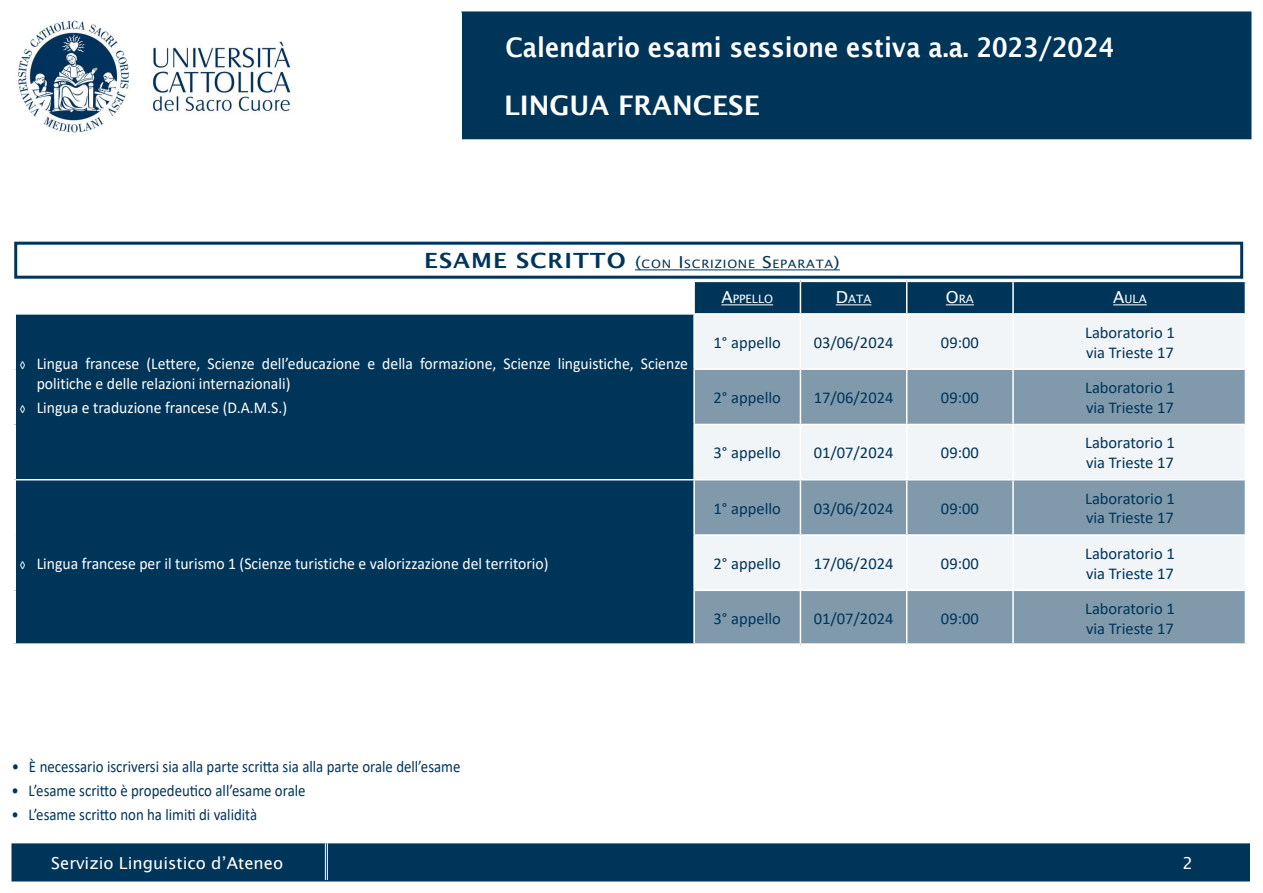
<style>
.page{position:relative;width:1263px;height:893px;background:#fff}
.page>*{position:absolute;margin:0;border:0;box-sizing:border-box;transform-origin:0 0}
.Titoletti_semplici{font:600 27px "Lucida Sans";color:#fff;scale:.9 1}
.Titoletti_semplici-2{font:600 27px "Lucida Sans";color:#fff}
.t1{font:16.5px "Calibri";color:#00355a}
.t2{font:16.5px/19.8px "Calibri";color:#fff;scale:.95 1}
.t3{font:16.5px "Calibri";color:#00355a;scale:.9 1}
.t4{font:16.5px "Lucida Sans";color:#fff}
.Titoletti_Esame{font:11.55px "Lucida Sans";letter-spacing:.055em;color:#00355a;scale:1.1 1}
.t5{font:11.55px "Lucida Sans";color:#fff}
.s1{font-weight:600;font-size:21px}
.s2{font-size:16.5px}
.s3{font-size:12px}
</style>
<div class="page">
<div style="left:462px;top:12px;width:789px;height:127px;background:#00355a"></div>
<div style="left:461px;top:11px;width:790px;height:128px;border:2px solid #00355a"></div>
<div style="left:12px;top:844px;width:1237px;height:37px;background:#00355a"></div>
<div style="left:11px;top:843px;width:1239px;height:38px;border:2px solid #00355a"></div>
<hr style="left:325px;top:843px;width:1px;height:37px;background:#fff">
<hr style="left:327px;top:843px;width:1px;height:37px;background:#fff">
<img style="left:18px;top:20px;width:274px;height:115px">
<svg style="left:16px;top:282px;width:1229px;height:361px;background:#154567"></svg>
<div style="left:695px;top:315px;width:550px;height:53px;background:#f2f5f7"></div>
<svg style="left:695px;top:370px;width:550px;height:273px;fill:#809aac"></svg>
<hr style="left:693px;top:282px;width:2px;height:31px;background:#fff">
<hr style="left:800px;top:282px;width:1px;height:31px;background:#fff">
<hr style="left:906px;top:282px;width:1px;height:31px;background:#fff">
<hr style="left:1012px;top:282px;width:2px;height:31px;background:#fff">
<hr style="left:16px;top:313px;width:678px;height:2px;background:#fff">
<hr style="left:694px;top:313px;width:106px;height:2px;background:#fff">
<hr style="left:693px;top:315px;width:2px;height:53px;background:#fff">
<hr style="left:800px;top:313px;width:107px;height:2px;background:#fff">
<hr style="left:800px;top:315px;width:1px;height:53px;background:#fff">
<hr style="left:907px;top:313px;width:106px;height:2px;background:#fff">
<hr style="left:906px;top:315px;width:1px;height:53px;background:#fff">
<hr style="left:1013px;top:313px;width:232px;height:2px;background:#fff">
<hr style="left:1012px;top:315px;width:2px;height:53px;background:#fff">
<hr style="left:693px;top:368px;width:107px;height:2px;background:#fff">
<hr style="left:693px;top:370px;width:2px;height:54px;background:#fff">
<hr style="left:800px;top:368px;width:107px;height:2px;background:#fff">
<hr style="left:800px;top:370px;width:1px;height:54px;background:#fff">
<hr style="left:907px;top:368px;width:106px;height:2px;background:#fff">
<hr style="left:906px;top:370px;width:1px;height:54px;background:#fff">
<hr style="left:1013px;top:368px;width:232px;height:2px;background:#fff">
<hr style="left:1012px;top:370px;width:2px;height:54px;background:#fff">
<hr style="left:693px;top:424px;width:107px;height:1px;background:#fff">
<hr style="left:693px;top:425px;width:2px;height:54px;background:#fff">
<hr style="left:800px;top:424px;width:107px;height:1px;background:#fff">
<hr style="left:800px;top:425px;width:1px;height:54px;background:#fff">
<hr style="left:907px;top:424px;width:106px;height:1px;background:#fff">
<hr style="left:906px;top:425px;width:1px;height:54px;background:#fff">
<hr style="left:1013px;top:424px;width:232px;height:1px;background:#fff">
<hr style="left:1012px;top:425px;width:2px;height:54px;background:#fff">
<hr style="left:16px;top:479px;width:678px;height:1px;background:#fff">
<hr style="left:694px;top:479px;width:106px;height:1px;background:#fff">
<hr style="left:693px;top:480px;width:2px;height:54px;background:#fff">
<hr style="left:800px;top:479px;width:107px;height:1px;background:#fff">
<hr style="left:800px;top:480px;width:1px;height:54px;background:#fff">
<hr style="left:907px;top:479px;width:106px;height:1px;background:#fff">
<hr style="left:906px;top:480px;width:1px;height:54px;background:#fff">
<hr style="left:1013px;top:479px;width:232px;height:1px;background:#fff">
<hr style="left:1012px;top:480px;width:2px;height:54px;background:#fff">
<hr style="left:693px;top:534px;width:107px;height:2px;background:#fff">
<hr style="left:693px;top:536px;width:2px;height:54px;background:#fff">
<hr style="left:800px;top:534px;width:107px;height:2px;background:#fff">
<hr style="left:800px;top:536px;width:1px;height:54px;background:#fff">
<hr style="left:907px;top:534px;width:106px;height:2px;background:#fff">
<hr style="left:906px;top:536px;width:1px;height:54px;background:#fff">
<hr style="left:1013px;top:534px;width:232px;height:2px;background:#fff">
<hr style="left:1012px;top:536px;width:2px;height:54px;background:#fff">
<hr style="left:693px;top:590px;width:107px;height:1px;background:#fff">
<hr style="left:693px;top:591px;width:2px;height:52px;background:#fff">
<hr style="left:800px;top:590px;width:107px;height:1px;background:#fff">
<hr style="left:800px;top:591px;width:1px;height:52px;background:#fff">
<hr style="left:907px;top:590px;width:106px;height:1px;background:#fff">
<hr style="left:906px;top:591px;width:1px;height:52px;background:#fff">
<hr style="left:1013px;top:590px;width:232px;height:1px;background:#fff">
<hr style="left:1012px;top:591px;width:2px;height:52px;background:#fff">
<hr style="left:721px;top:304px;width:52px;height:1px;background:#fff">
<hr style="left:836px;top:304px;width:35px;height:1px;background:#fff">
<svg style="left:946px;top:304px;width:28px;height:1px"></svg>
<hr style="left:1113px;top:304px;width:34px;height:1px;background:#fff">
<hr style="left:635px;top:269px;width:205px;height:1px;background:#00355a">
<div style="left:14px;top:242px;width:1229px;height:37px;border:3px solid #00355a"></div>
<h1 class="Titoletti_semplici" style="left:506px;top:32px;width:678px">Calendario esami sessione estiva a.a. 2023/2024</h1>
<p class="Titoletti_semplici-2" style="left:504px;top:90px;width:257px">LINGUA FRANCESE</p>
<p class="Titoletti_Esame" style="left:424px;top:258px;width:379px"><span class="s1">ESAME SCRITTO</span> <span class="s2">(</span>CON <span class="s2">I</span>SCRI ZI ONE <span class="s2">S</span>EPARATA<span class="s2">)</span></p>
<p class="t2" style="left:37px;top:353px;width:687px;text-indent:-17px"><span class="s3">◊</span> Lingua francese (Lettere, Scienze dell’educazione e della formazione, Scienze linguistiche, Scienze politiche e delle relazioni internazionali)</p>
<p class="t2" style="left:20px;top:397px;width:283px"><span class="s3">◊</span> Lingua e traduzione francese (D.A.M.S.)</p>
<p class="t2" style="left:20px;top:553px;width:558px"><span class="s3">◊</span> Lingua francese per il turismo 1 (Scienze turistiche e valorizzazione del territorio)</p>
<p class="t5" style="left:721px;top:293px;width:53px"><span class="s2">A</span>PPELLO</p>
<p class="t5" style="left:836px;top:293px;width:37px"><span class="s2">D</span>ATA</p>
<p class="t5" style="left:946px;top:293px;width:29px"><span class="s2">O</span>RA</p>
<p class="t5" style="left:1113px;top:293px;width:35px"><span class="s2">A</span>ULA</p>
<p class="t1" style="left:713px;top:331px;width:69px">1° appello</p>
<p class="t1" style="left:814px;top:331px;width:81px">03/06/2024</p>
<p class="t1" style="left:941px;top:331px;width:39px">09:00</p>
<p class="t1" style="left:713px;top:386px;width:69px">2° appello</p>
<p class="t1" style="left:814px;top:386px;width:81px">17/06/2024</p>
<p class="t1" style="left:941px;top:386px;width:39px">09:00</p>
<p class="t1" style="left:713px;top:441px;width:69px">3° appello</p>
<p class="t1" style="left:814px;top:441px;width:81px">01/07/2024</p>
<p class="t1" style="left:941px;top:441px;width:39px">09:00</p>
<p class="t1" style="left:713px;top:497px;width:69px">1° appello</p>
<p class="t1" style="left:814px;top:497px;width:81px">03/06/2024</p>
<p class="t1" style="left:941px;top:497px;width:39px">09:00</p>
<p class="t1" style="left:713px;top:552px;width:69px">2° appello</p>
<p class="t1" style="left:814px;top:552px;width:81px">17/06/2024</p>
<p class="t1" style="left:941px;top:552px;width:39px">09:00</p>
<p class="t1" style="left:713px;top:607px;width:69px">3° appello</p>
<p class="t1" style="left:814px;top:607px;width:81px">01/07/2024</p>
<p class="t1" style="left:941px;top:607px;width:39px">09:00</p>
<p class="t1" style="left:1085px;top:321px;width:91px">Laboratorio 1</p>
<p class="t1" style="left:1086px;top:341px;width:89px">via Trieste 17</p>
<p class="t1" style="left:1085px;top:376px;width:91px">Laboratorio 1</p>
<p class="t1" style="left:1086px;top:396px;width:89px">via Trieste 17</p>
<p class="t1" style="left:1085px;top:431px;width:91px">Laboratorio 1</p>
<p class="t1" style="left:1086px;top:451px;width:89px">via Trieste 17</p>
<p class="t1" style="left:1085px;top:487px;width:91px">Laboratorio 1</p>
<p class="t1" style="left:1086px;top:506px;width:89px">via Trieste 17</p>
<p class="t1" style="left:1085px;top:542px;width:91px">Laboratorio 1</p>
<p class="t1" style="left:1086px;top:562px;width:89px">via Trieste 17</p>
<p class="t1" style="left:1085px;top:597px;width:91px">Laboratorio 1</p>
<p class="t1" style="left:1086px;top:617px;width:89px">via Trieste 17</p>
<p class="t3" style="left:12px;top:755px;width:500px">• È necessario iscriversi sia alla parte scritta sia alla parte orale dell’esame</p>
<p class="t3" style="left:11px;top:779px;width:328px">• L’esame scritto è propedeutico all’esame orale</p>
<p class="t3" style="left:11px;top:803px;width:274px">• L’esame scritto non ha limiti di validità</p>
<p class="t4" style="left:51px;top:853px;width:233px">Servizio Linguistico d’Ateneo</p>
<p class="t4" style="left:1182px;top:853px;width:12px">2</p>
</div>
